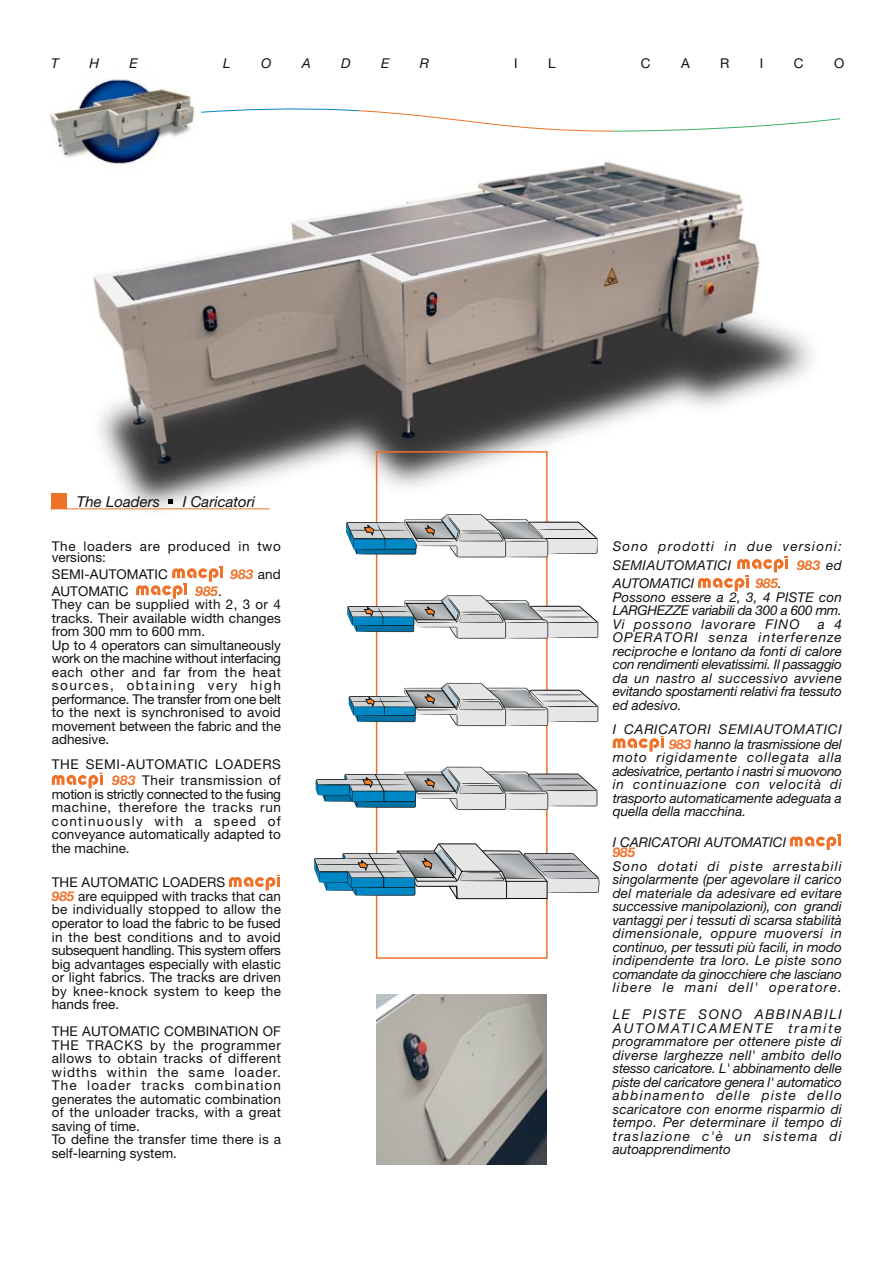
<style>
.page{position:relative;width:894px;height:1264px;background:#fff}
.page>*{position:absolute;margin:0;border:0;box-sizing:border-box;transform-origin:0 0}
.t1{font:italic 15px "Helvetica Neue";color:#101110}
.t2{font:13.5px/13.5px "Helvetica Neue";letter-spacing:.01em;color:#101110}
.t3{font:italic 13.5px/13.5px "Helvetica Neue";color:#101110;text-align:justify}
.t4{font:13.5px/16.8px "Helvetica Neue";letter-spacing:.045em;color:#101110;text-align:right}
.t5{font:italic 13.5px/18.9px "Helvetica Neue";letter-spacing:.085em;color:#101110}
.t6{font:italic 13.5px "Helvetica Neue";letter-spacing:-.025em;color:#101110}
.t7{font:13.5px/10.8px "Helvetica Neue";letter-spacing:.05em;color:#101110}
.t8{font:italic 13.5px "Helvetica Neue";letter-spacing:.075em;color:#101110}
.t9{font:italic 13.5px "Helvetica Neue";letter-spacing:.065em;color:#101110}
.t10{font:italic 13.5px "Helvetica Neue";letter-spacing:.05em;color:#101110}
.t11{font:italic 700 13.5px "Helvetica Neue";letter-spacing:.01em;color:#ee7128}
.s1{font-weight:400;font-style:normal;color:#101110}
.s2{font-weight:700;font-style:italic;color:#ee7128}
.s3{font-weight:400;color:#101110}
.s4{font-weight:700;color:#ee7128}
</style>
<div class="page">
<img style="left:66px;top:161px;width:746px;height:353px">
<img style="left:376px;top:994px;width:170px;height:170px">
<div style="left:375px;top:451px;width:172px;height:507px;border:2px solid #ee7128"></div>
<img style="left:50px;top:79px;width:155px;height:93px">
<svg style="left:200px;top:108px;width:640px;height:24px"></svg>
<svg style="left:168px;top:499px;width:4px;height:5px"></svg>
<div style="left:50px;top:493px;width:16px;height:16px;background:#ee7128"></div>
<hr style="left:50px;top:508px;width:219px;height:1px;background:#ee7128">
<svg style="left:698px;top:557px;width:89px;height:34px"></svg>
<svg style="left:612px;top:736px;width:51px;height:15px"></svg>
<svg style="left:789px;top:834px;width:51px;height:16px"></svg>
<svg style="left:136px;top:566px;width:87px;height:33px"></svg>
<svg style="left:52px;top:772px;width:51px;height:16px"></svg>
<svg style="left:229px;top:874px;width:51px;height:16px"></svg>
<svg style="left:346px;top:514px;width:251px;height:43px"></svg>
<svg style="left:314px;top:843px;width:286px;height:56px"></svg>
<svg style="left:315px;top:767px;width:282px;height:43px"></svg>
<svg style="left:348px;top:683px;width:250px;height:43px"></svg>
<svg style="left:347px;top:595px;width:251px;height:43px"></svg>
<p class="t3" style="left:51px;top:58px;width:9px">T</p>
<p class="t3" style="left:89px;top:58px;width:11px">H</p>
<p class="t3" style="left:129px;top:58px;width:10px">E</p>
<p class="t3" style="left:223px;top:58px;width:9px">L</p>
<p class="t3" style="left:261px;top:58px;width:12px">O</p>
<p class="t3" style="left:301px;top:58px;width:11px">A</p>
<p class="t3" style="left:341px;top:58px;width:11px">D</p>
<p class="t3" style="left:381px;top:58px;width:10px">E</p>
<p class="t3" style="left:419px;top:58px;width:11px">R</p>
<p class="t2" style="left:514px;top:58px;width:5px">I</p>
<p class="t2" style="left:548px;top:58px;width:9px">L</p>
<p class="t2" style="left:640px;top:58px;width:11px">C</p>
<p class="t2" style="left:680px;top:58px;width:10px">A</p>
<p class="t2" style="left:720px;top:58px;width:11px">R</p>
<p class="t2" style="left:759px;top:58px;width:5px">I</p>
<p class="t2" style="left:793px;top:58px;width:11px">C</p>
<p class="t2" style="left:833px;top:58px;width:12px">O</p>
<p class="t1" style="left:77px;top:496px;width:85px">The Loaders</p>
<p class="t1" style="left:183px;top:496px;width:74px">I Caricatori</p>
<p class="t7" style="left:52px;top:542px;width:230px">The loaders are produced in two versions:</p>
<p class="t2" style="left:52px;top:568px;width:117px">SEMI-AUTOMATIC</p>
<p class="t11" style="left:230px;top:569px;width:52px">983 <span class="s1">and</span></p>
<p class="t2" style="left:52px;top:585px;width:78px">AUTOMATIC</p>
<p class="t2" style="left:52px;top:585px;width:230px;text-indent:144px"><span class="s2">985</span>.<br>They can be supplied with 2, 3 or 4 tracks. Their available width changes from 300 mm to 600 mm.<br>Up to 4 operators can simultaneously work on the machine without interfacing each other and far from the heat sources, obtaining very high performance. The transfer from one belt to the next is synchronised to avoid movement between the fabric and the adhesive.</p>
<p class="t4" style="left:52px;top:756px;width:230px">THE SEMI-AUTOMATIC LOADERS<br><span class="s2">983</span> Their transmission of</p>
<p class="t2" style="left:52px;top:788px;width:230px;text-align:justify">motion is strictly connected to the fusing machine, therefore the tracks run continuously with a speed of conveyance automatically adapted to the machine.</p>
<p class="t2" style="left:52px;top:877px;width:231px">THE AUTOMATIC LOADERS<br><span class="s2">985</span> are equipped with tracks that can be individually stopped to allow the operator to load the fabric to be fused in the best conditions and to avoid subsequent handling. This system offers big advantages especially with elastic or light fabrics. The tracks are driven by knee-knock system to keep the hands free.</p>
<p class="t2" style="left:52px;top:1025px;width:230px">THE AUTOMATIC COMBINATION OF<br>THE TRACKS by the programmer allows to obtain tracks of different widths within the same loader.<br>The loader tracks combination generates the automatic combination of the unloader tracks, with a great saving of time.<br>To define the transfer time there is a self-learning system.</p>
<p class="t5" style="left:612px;top:537px;width:230px">Sono prodotti in due versioni:<br>SEMIAUTOMATICI</p>
<p class="t11" style="left:796px;top:560px;width:46px">983 <span class="s3">ed</span></p>
<p class="t3" style="left:612px;top:578px;width:83px">AUTOMATICI</p>
<p class="t3" style="left:612px;top:578px;width:230px;text-align:left;text-indent:143px"><span class="s4">985</span>.<br>Possono essere a 2, 3, 4 PISTE con<br>LARGHEZZE variabili da 300 a 600 mm.<br>Vi possono lavorare FINO</p>
<p class="t3" style="left:612px;top:618px;width:230px;text-indent:205px">a 4<br>OPERATORI senza interferenze reciproche e lontano da fonti di calore con rendimenti elevatissimi. Il passaggio da un nastro al successivo avviene evitando spostamenti relativi fra tessuto ed adesivo.</p>
<p class="t10" style="left:612px;top:724px;width:230px">I CARICATORI SEMIAUTOMATICI</p>
<p class="t3" style="left:668px;top:738px;width:174px"><span class="s4">983</span> hanno la trasmissione del</p>
<p class="t8" style="left:612px;top:752px;width:230px">moto rigidamente collegata alla</p>
<p class="t6" style="left:612px;top:766px;width:231px">adesivatrice, pertanto i nastri si muovono</p>
<p class="t9" style="left:612px;top:779px;width:230px">in continuazione con velocità di</p>
<p class="t3" style="left:612px;top:792px;width:230px">trasporto automaticamente adeguata a</p>
<p class="t3" style="left:612px;top:806px;width:135px">quella della macchina.</p>
<p class="t3" style="left:612px;top:836px;width:175px">I CARICATORI AUTOMATICI</p>
<p class="t11" style="left:612px;top:847px;width:24px">985</p>
<p class="t3" style="left:612px;top:860px;width:230px">Sono dotati di piste arrestabili singolarmente (per agevolare il carico del materiale da adesivare ed evitare successive manipolazioni), con grandi vantaggi per i tessuti di scarsa stabilità dimensionale, oppure muoversi in continuo, per tessuti più facili, in modo indipendente tra loro. Le piste sono comandate da ginocchiere che lasciano libere le mani dell' operatore.</p>
<p class="t3" style="left:612px;top:1009px;width:230px">LE PISTE SONO ABBINABILI AUTOMATICAMENTE tramite programmatore per ottenere piste di diverse larghezze nell' ambito dello stesso caricatore. L' abbinamento delle piste del caricatore genera l' automatico abbinamento delle piste dello scaricatore con enorme risparmio di tempo. Per determinare il tempo di traslazione c'è un sistema di autoapprendimento</p>
</div>
